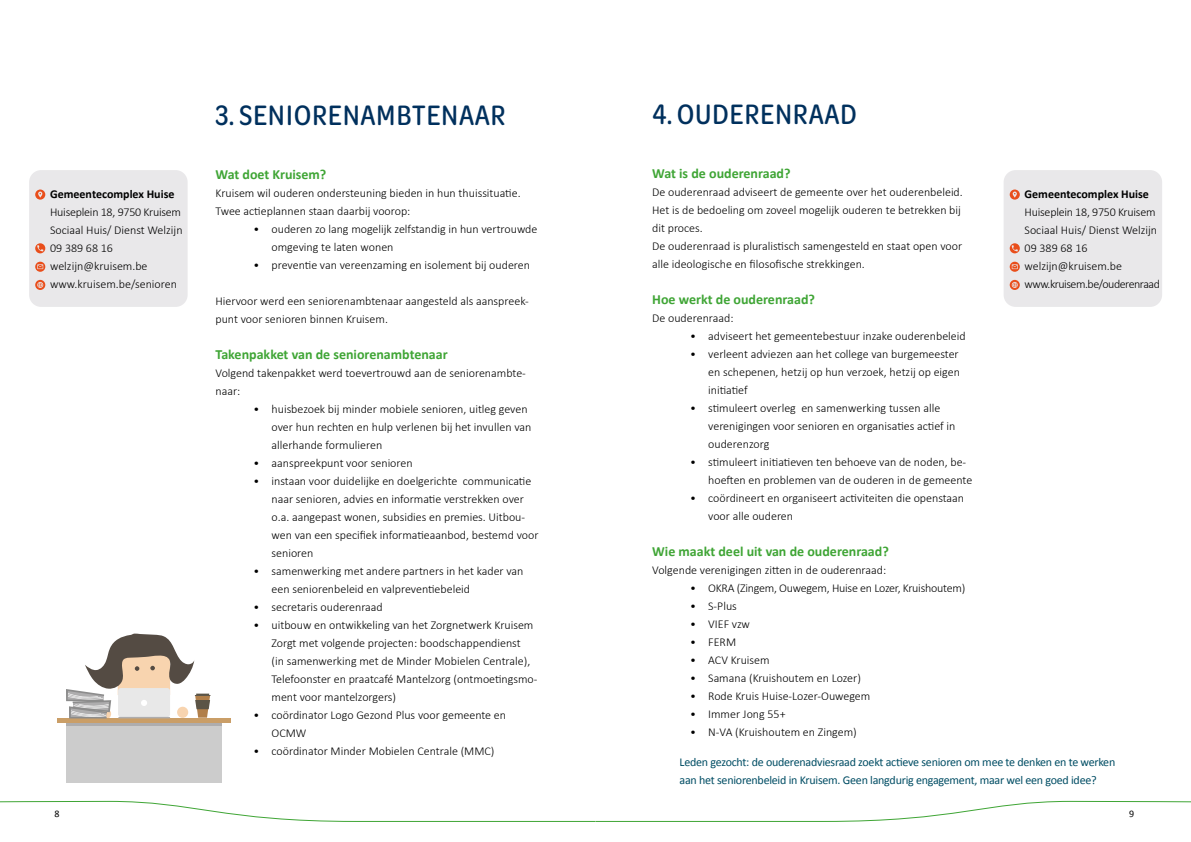
<style>
.page{position:relative;width:1191px;height:842px;background:#fff}
.page>*{position:absolute;margin:0;border:0;box-sizing:border-box;transform-origin:0 0}
.t1{font:500 30px "Omnes Narrow";letter-spacing:.02em;color:#00305d}
.t2{font:700 14px "Calibri";color:#3fa535}
.t3{font:300 12px/18px "Calibri";color:#000}
.t4{font:300 12px/18px "Calibri";letter-spacing:-.02em;color:#000}
.t5{font:12px/18px "Calibri";letter-spacing:-.02em;color:#004d64}
.t6{font:700 12px "Calibri";color:#000}
.t7{font:10px "Calibri";color:#000}
</style>
<div class="page">
<svg style="left:0;top:801px;width:1191px;height:21px"></svg>
<div style="left:29px;top:170px;width:159px;height:137px;background:#e9e8ea;border-radius:12px"></div>
<svg style="left:35px;top:190px;width:10px;height:10px"></svg>
<svg style="left:35px;top:243px;width:10px;height:10px"></svg>
<svg style="left:35px;top:280px;width:10px;height:10px"></svg>
<svg style="left:35px;top:262px;width:10px;height:10px"></svg>
<div style="left:1003px;top:170px;width:159px;height:137px;background:#e9e8ea;border-radius:12px"></div>
<svg style="left:1009px;top:190px;width:10px;height:10px"></svg>
<svg style="left:1009px;top:243px;width:10px;height:10px"></svg>
<svg style="left:1009px;top:280px;width:10px;height:10px"></svg>
<svg style="left:1009px;top:262px;width:10px;height:10px"></svg>
<div style="left:66px;top:718px;width:156px;height:65px;background:#ccc"></div>
<svg style="left:210px;top:722px;width:12px;height:4px"></svg>
<hr style="left:57px;top:718px;width:174px;height:4px;background:#ca9e67">
<svg style="left:66px;top:633px;width:144px;height:93px"></svg>
<p class="t6" style="left:50px;top:186px;width:126px">Gemeentecomplex Huise</p>
<p class="t3" style="left:50px;top:203px;width:134px">Huiseplein 18, 9750 Kruisem<br>Sociaal Huis/ Dienst Welzijn<br>09 389 68 16 welzijn@kruisem.be www.kruisem.be/senioren</p>
<h1 class="t1" style="left:215px;top:95px;width:292px">3. SENIORENAMBTENAAR</h1>
<p class="t2" style="left:215px;top:165px;width:112px">Wat doet Kruisem?</p>
<p class="t3" style="left:215px;top:184px;width:307px">Kruisem wil ouderen ondersteuning bieden in hun thuissituatie.<br>Twee actieplannen staan daarbij voorop:</p>
<p class="t3" style="left:271px;top:220px;width:267px;text-indent:-18px">• ouderen zo lang mogelijk zelfstandig in hun vertrouwde omgeving te laten wonen</p>
<p class="t3" style="left:253px;top:256px;width:278px">• preventie van vereenzaming en isolement bij ouderen</p>
<p class="t3" style="left:215px;top:292px;width:315px">Hiervoor werd een seniorenambtenaar aangesteld als aanspreek&shy;punt voor senioren binnen Kruisem.</p>
<p class="t2" style="left:215px;top:345px;width:234px">Takenpakket van de seniorenambtenaar</p>
<p class="t3" style="left:215px;top:364px;width:312px">Volgend takenpakket werd toevertrouwd aan de seniorenambte&shy;naar:</p>
<p class="t3" style="left:271px;top:400px;width:261px;text-indent:-18px">• huisbezoek bij minder mobiele senioren, uitleg geven over hun rechten en hulp verlenen bij het invullen van allerhande formulieren</p>
<p class="t3" style="left:253px;top:454px;width:161px">• aanspreekpunt voor senioren</p>
<p class="t3" style="left:271px;top:472px;width:268px;text-indent:-18px">• instaan voor duidelijke en doelgerichte communicatie naar senioren, advies en informatie verstrekken over o.a. aangepast wonen, subsidies en premies. Uitbou&shy;wen van een specifiek informatieaanbod, bestemd voor senioren</p>
<p class="t3" style="left:271px;top:562px;width:253px;text-indent:-18px">• samenwerking met andere partners in het kader van een seniorenbeleid en valpreventiebeleid</p>
<p class="t3" style="left:253px;top:598px;width:131px">• secretaris ouderenraad</p>
<p class="t3" style="left:271px;top:616px;width:267px;text-indent:-18px">• uitbouw en ontwikkeling van het Zorgnetwerk Kruisem Zorgt met volgende projecten: boodschappendienst<br>(in samenwerking met de Minder Mobielen Centrale), Telefoonster en praatcafé Mantelzorg (ontmoetingsmo&shy;ment voor mantelzorgers)</p>
<p class="t3" style="left:271px;top:706px;width:236px;text-indent:-18px">• coördinator Logo Gezond Plus voor gemeente en<br>OCMW</p>
<p class="t3" style="left:253px;top:742px;width:242px">• coördinator Minder Mobielen Centrale (MMC)</p>
<h1 class="t1" style="left:652px;top:95px;width:206px">4. OUDERENRAAD</h1>
<p class="t2" style="left:652px;top:165px;width:140px">Wat is de ouderenraad?</p>
<p class="t3" style="left:652px;top:183px;width:312px">De ouderenraad adviseert de gemeente over het ouderenbeleid.<br>Het is de bedoeling om zoveel mogelijk ouderen te betrekken bij dit proces.<br>De ouderenraad is pluralistisch samengesteld en staat open voor alle ideologische en filosofische strekkingen.</p>
<p class="t2" style="left:652px;top:291px;width:164px">Hoe werkt de ouderenraad?</p>
<p class="t3" style="left:652px;top:309px;width:83px">De ouderenraad:</p>
<p class="t3" style="left:690px;top:327px;width:277px">• adviseert het gemeentebestuur inzake ouderenbeleid</p>
<p class="t3" style="left:708px;top:345px;width:253px;text-align:justify;text-indent:-18px">• verleent adviezen aan het college van burgemeester en schepenen, hetzij op hun verzoek, hetzij op eigen initiatief</p>
<p class="t3" style="left:708px;top:399px;width:249px;text-indent:-18px">• stimuleert overleg en samenwerking tussen alle verenigingen voor senioren en organisaties actief in ouderenzorg</p>
<p class="t3" style="left:708px;top:453px;width:266px;text-indent:-18px">• stimuleert initiatieven ten behoeve van de noden, be&shy;hoeften en problemen van de ouderen in de gemeente</p>
<p class="t3" style="left:708px;top:489px;width:257px;text-indent:-18px">• coördineert en organiseert activiteiten die openstaan voor alle ouderen</p>
<p class="t2" style="left:652px;top:543px;width:238px">Wie maakt deel uit van de ouderenraad?</p>
<p class="t3" style="left:652px;top:561px;width:235px">Volgende verenigingen zitten in de ouderenraad:</p>
<p class="t4" style="left:690px;top:579px;width:276px">• OKRA (Zingem, Ouwegem, Huise en Lozer, Kruishoutem)</p>
<p class="t3" style="left:690px;top:597px;width:48px">• S-Plus</p>
<p class="t3" style="left:690px;top:615px;width:61px">• VIEF vzw</p>
<p class="t3" style="left:690px;top:633px;width:47px">• FERM</p>
<p class="t3" style="left:690px;top:651px;width:81px">• ACV Kruisem</p>
<p class="t3" style="left:690px;top:669px;width:172px">• Samana (Kruishoutem en Lozer)</p>
<p class="t3" style="left:690px;top:687px;width:182px">• Rode Kruis Huise-Lozer-Ouwegem</p>
<p class="t3" style="left:690px;top:705px;width:97px">• Immer Jong 55+</p>
<p class="t3" style="left:690px;top:723px;width:168px">• N-VA (Kruishoutem en Zingem)</p>
<p class="t5" style="left:679px;top:753px;width:437px">Leden gezocht: de ouderenadviesraad zoekt actieve senioren om mee te denken en te werken aan het seniorenbeleid in Kruisem. Geen langdurig engagement, maar wel een goed idee?</p>
<p class="t6" style="left:1024px;top:186px;width:126px">Gemeentecomplex Huise</p>
<p class="t4" style="left:1024px;top:203px;width:137px">Huiseplein 18, 9750 Kruisem<br>Sociaal Huis/ Dienst Welzijn<br>09 389 68 16 welzijn@kruisem.be www.kruisem.be/ouderenraad</p>
<p class="t7" style="left:54px;top:807px;width:7px">8</p>
<p class="t7" style="left:1129px;top:807px;width:7px">9</p>
</div>
